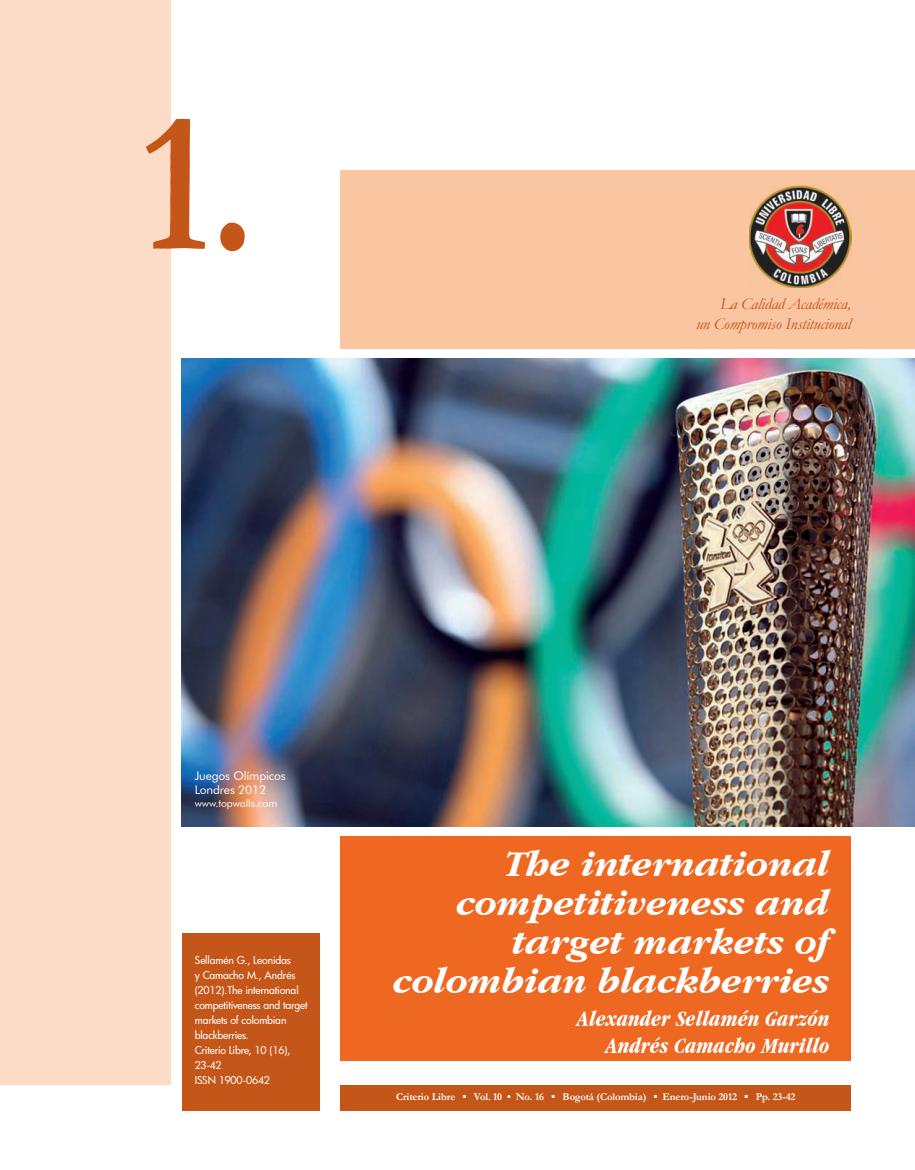
<style>
.page{position:relative;width:915px;height:1170px;background:#fff}
.page>*{position:absolute;margin:0;border:0;box-sizing:border-box;transform-origin:0 0}
.t1{font:700 202.5px "Garamond";color:#c55619;scale:.85 1}
.t2{font:italic 700 37.5px/39px "Garamond IT Cby BT";color:#fff;text-align:right}
.t3{font:italic 700 condensed 22.5px/27px "Garamond IT Cby BT";color:#fff;text-align:right}
.t4{font:italic 16.5px/20.1px "Garamond";letter-spacing:-.01em;color:#c55619;text-align:right}
.t5{font:12px/13.5px "Futura BT";letter-spacing:-.01em;color:#fff}
.t6{font:500 10.5px/15px "Futura";letter-spacing:-.015em;color:#fff}
.t7{font:700 10.5px "Garamond";letter-spacing:-.01em;color:#fff}
.t8{font:10.5px "Futura BT";letter-spacing:-.01em;color:#fff}
</style>
<div class="page">
<img style="left:182px;top:358px;width:732px;height:468px">
<div style="left:0;top:0;width:170px;height:1084px;background:#fcdcc6"></div>
<div style="left:340px;top:170px;width:574px;height:178px;background:#fac6a2"></div>
<div style="left:340px;top:1084px;width:510px;height:26px;background:#c55619"></div>
<img style="left:749px;top:186px;width:101px;height:102px">
<div style="left:340px;top:836px;width:510px;height:224px;background:#ef6822"></div>
<div style="left:182px;top:932px;width:137px;height:178px;background:#c55619"></div>
<h1 class="t1" style="left:141px;top:48px;width:134px">1.</h1>
<h3 class="t4" style="left:695px;top:293px;width:156px">La Calidad Académica,<br>un Compromiso Institucional</h3>
<p class="t5" style="left:195px;top:768px;width:92px">Juegos olímpicos londres 2012</p>
<p class="t8" style="left:195px;top:796px;width:84px">www.topwalls.com</p>
<p class="t6" style="left:195px;top:952px;width:114px">Sellamén G., Leonidas<br>y Camacho M., Andrés (2012).The international competitiveness and target markets of colombian blackberries.<br>Criterio Libre, 10 (16),<br>23-42<br>ISSN 1900-0642</p>
<h2 class="t2" style="left:393px;top:843px;width:437px">The international competitiveness and target markets of colombian blackberries</h2>
<h3 class="t3" style="left:576px;top:1004px;width:254px">Alexander Sellamén Garzón<br>Andrés Camacho Murillo</h3>
<p class="t7" style="left:396px;top:1089px;width:401px">Criterio Libre ▪ Vol. 10 • No. 16 ▪ Bogotá (Colombia) ▪ Enero-Junio 2012 ▪ Pp. 23-42</p>
</div>
